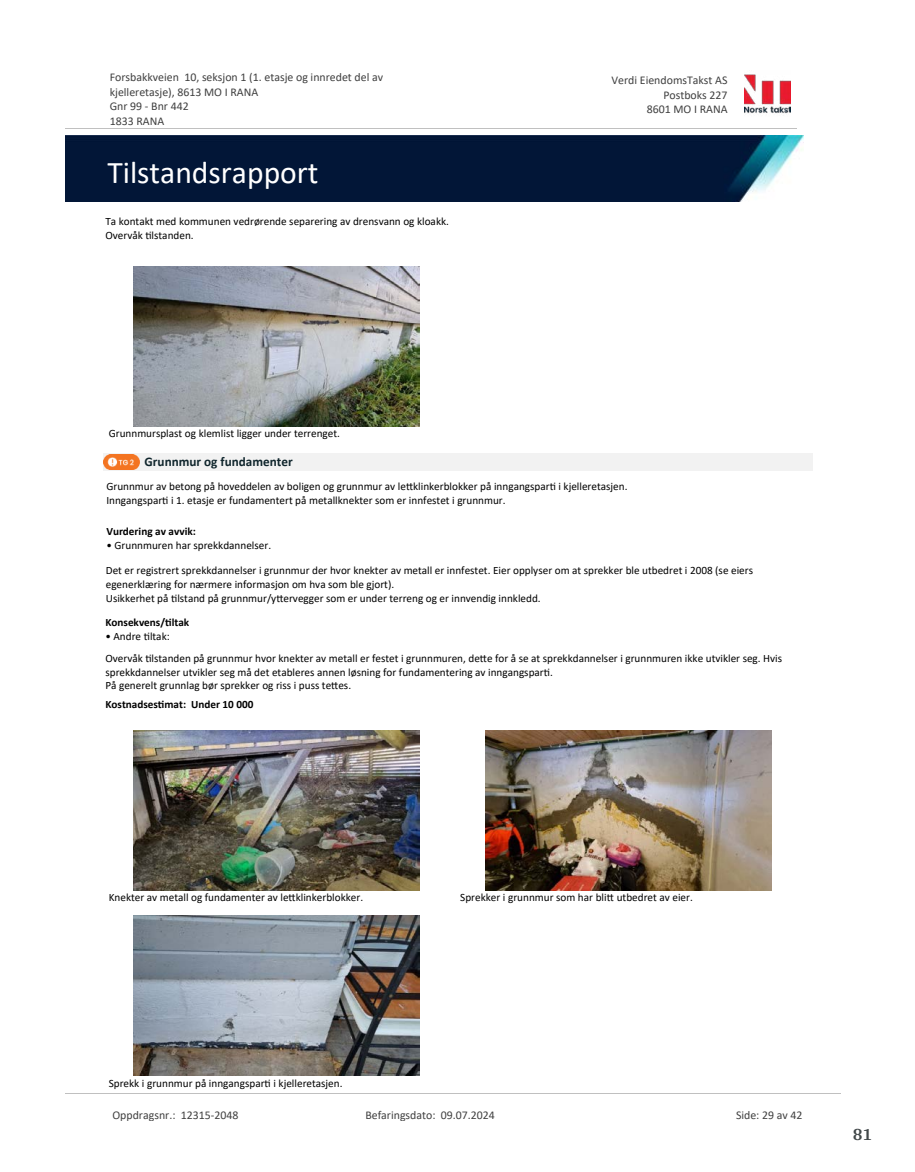
<style>
.page{position:relative;width:915px;height:1172px;background:#fff}
.page>*{position:absolute;margin:0;border:0;box-sizing:border-box;transform-origin:0 0}
.t1{font:31.65px "Calibri";color:#fff}
.t2{font:700 18px "Arya";color:#414749}
.t3{font:700 13.2px "Calibri";color:#0f252c}
.t4{font:11.85px/14.4px "Calibri";color:#404040}
.t5{font:11.25px/13.6px "Calibri";color:#000}
.t6{font:700 11.25px "Calibri";color:#000}
</style>
<div class="page">
<img style="left:133px;top:266px;width:286px;height:160px">
<div style="left:104px;top:454px;width:708px;height:17px;background:#f2f2f2"></div>
<svg style="left:107px;top:454px;width:29px;height:16px"></svg>
<img style="left:104px;top:455px;width:35px;height:14px">
<img style="left:133px;top:730px;width:286px;height:160px">
<img style="left:485px;top:730px;width:285px;height:160px">
<img style="left:133px;top:915px;width:286px;height:160px">
<img style="left:744px;top:74px;width:46px;height:40px">
<hr style="left:65px;top:128px;width:731px;height:1px;background:#c0c0c0">
<img style="left:65px;top:136px;width:738px;height:65px">
<hr style="left:65px;top:1093px;width:775px;height:1px;background:#c0c0c0">
<p class="t4" style="left:110px;top:70px;width:275px">Forsbakkveien 10, seksjon 1 (1. etasje og innredet del av kjelleretasje), 8613 MO I RANA<br>Gnr 99 - Bnr 442<br>1833 RANA</p>
<p class="t4" style="left:611px;top:73px;width:117px">Verdi EiendomsTakst AS</p>
<p class="t4" style="left:663px;top:87px;width:66px">Postboks 227</p>
<p class="t4" style="left:646px;top:102px;width:82px">8601 MO I RANA</p>
<h1 class="t1" style="left:107px;top:150px;width:213px">Tilstandsrapport</h1>
<p class="t5" style="left:105px;top:214px;width:345px">Ta kontakt med kommunen vedrørende separering av drensvann og kloakk.<br>Overvåk 琀椀lstanden.</p>
<p class="t5" style="left:109px;top:426px;width:233px">Grunnmursplast og klemlist ligger under terrenget.</p>
<p class="t3" style="left:144px;top:452px;width:150px">Grunnmur og fundamenter</p>
<p class="t5" style="left:106px;top:479px;width:522px">Grunnmur av betong på hoveddelen av boligen og grunnmur av le琀琀klinkerblokker på inngangspar琀椀 i kjelleretasjen.<br>Inngangspar琀椀 i 1. etasje er fundamentert på metallknekter som er innfestet i grunnmur.</p>
<p class="t6" style="left:106px;top:523px;width:91px">Vurdering av avvik:</p>
<p class="t5" style="left:106px;top:538px;width:166px">• Grunnmuren har sprekkdannelser.</p>
<p class="t5" style="left:106px;top:563px;width:648px">Det er registrert sprekkdannelser i grunnmur der hvor knekter av metall er innfestet. Eier opplyser om at sprekker ble utbedret i 2008 (se eiers egenerklæring for nærmere informasjon om hva som ble gjort).<br>Usikkerhet på 琀椀lstand på grunnmur/y琀琀ervegger som er under terreng og er innvendig innkledd.</p>
<p class="t6" style="left:105px;top:614px;width:85px">Konsekvens/琀椀ltak</p>
<p class="t5" style="left:105px;top:625px;width:678px;line-height:21.8px">• Andre 琀椀ltak:<br>Overvåk 琀椀lstanden på grunnmur hvor knekter av metall er festet i grunnmuren, de琀琀e for å se at sprekkdannelser i grunnmuren ikke utvikler seg. Hvis</p>
<p class="t5" style="left:105px;top:665px;width:449px">sprekkdannelser utvikler seg må det etableres annen løsning for fundamentering av inngangspar琀椀.<br>På generelt grunnlag bør sprekker og riss i puss te琀琀es.</p>
<p class="t6" style="left:105px;top:696px;width:149px">Kostnadses琀椀mat: Under 10 000</p>
<p class="t5" style="left:109px;top:890px;width:256px">Knekter av metall og fundamenter av le琀琀klinkerblokker.</p>
<p class="t5" style="left:460px;top:890px;width:234px">Sprekker i grunnmur som har bli琀琀 utbedret av eier.</p>
<p class="t5" style="left:109px;top:1076px;width:235px">Sprekk i grunnmur på inngangspar琀椀 i kjelleretasjen.</p>
<p class="t4" style="left:112px;top:1107px;width:127px">Oppdragsnr.: 12315-2048</p>
<p class="t4" style="left:365px;top:1107px;width:131px">Befaringsdato: 09.07.2024</p>
<p class="t4" style="left:735px;top:1107px;width:68px">Side: 29 av 42</p>
<h2 class="t2" style="left:852px;top:1123px;width:21px">81</h2>
</div>
